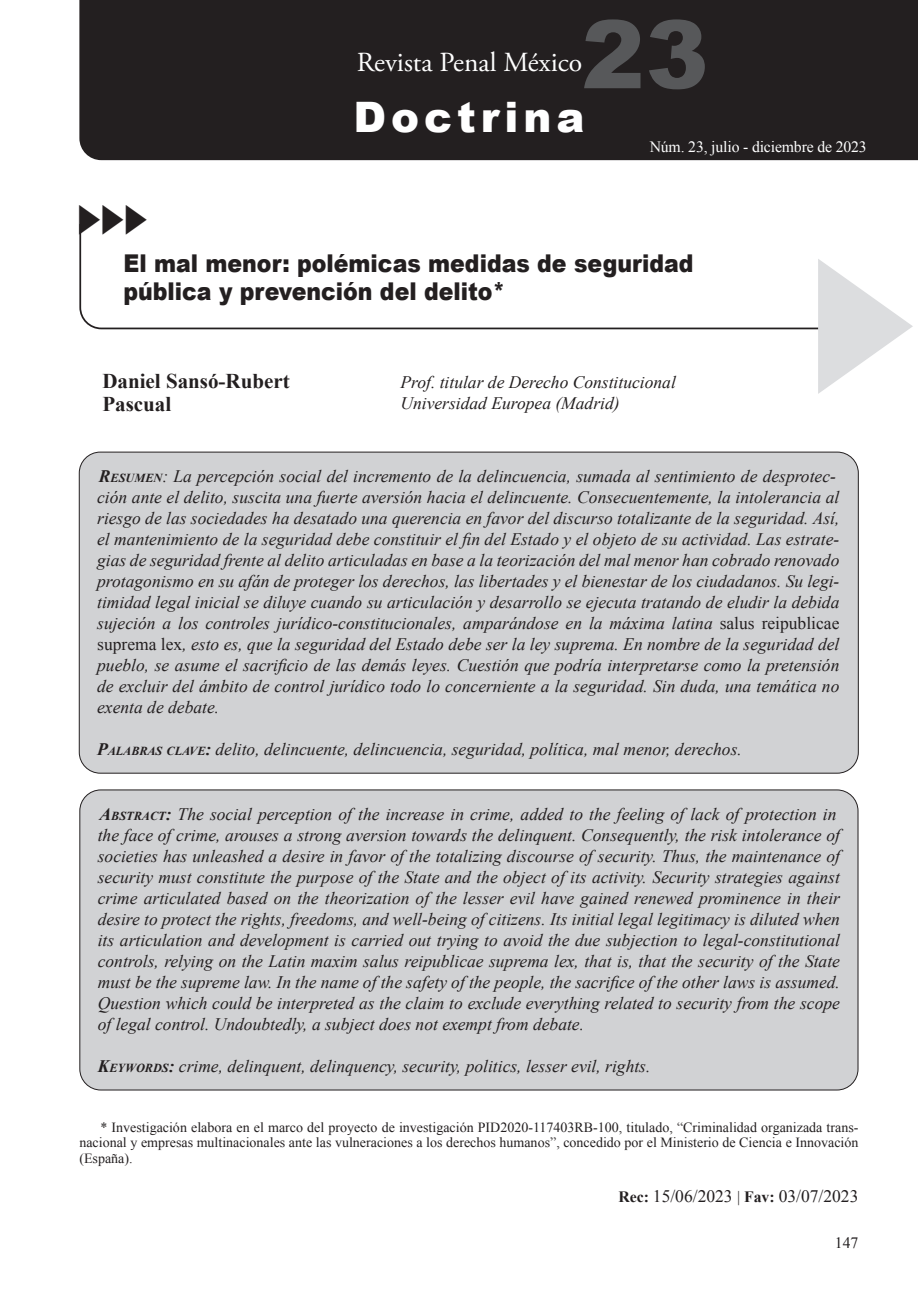
<style>
.page{position:relative;width:918px;height:1290px;background:#fff}
.page>*{position:absolute;margin:0;border:0;box-sizing:border-box;transform-origin:0 0}
.t1{font:700 191.28px "Times New Roman";color:#dcdddf;scale:.7 1}
.t2{font:900 94.5px "Arial";color:#57585a}
.t3{font:900 42px "Arial";letter-spacing:.12em;color:#fff}
.t4{font:700 42px "Times New Roman";color:#231f20;scale:.7 1}
.t5{font:27.65px "Adobe Garamond Pro";color:#fff}
._01_titulo_1{font:900 24.5px/28px "Arial";color:#231f20;scale:.9 1}
.Nombre_de_autor{font:700 21px/22.8px "Times New Roman";color:#231f20}
.Resumen{font:italic 17.5px/21px "Times New Roman";color:#231f20}
._06_Párrafo_general{font:italic 17.5px "Times New Roman";color:#231f20}
._07_Transcripcion{font:17.5px "Times New Roman";color:#231f20}
.t6{font:15.75px "Times New Roman";letter-spacing:-.01em;color:#fff}
.t7{font:15.75px "Times New Roman";color:#231f20}
._10_nota{font:14px/15.8px "Times New Roman";color:#231f20;text-align:justify}
.s1{font-weight:700}
.s2{font-weight:700;font-size:12.25px}
.s3{font-style:normal}
.s4{font-weight:700;font-size:15.75px}
.s5{font-size:15.75px}
</style>
<div class="page">
<svg style="left:79px;top:224px;width:780px;height:106px"></svg>
<div style="left:79px;top:0;width:839px;height:160px;background:#231f20"></div>
<div style="left:79px;top:452px;width:779px;height:321px;background:#d1d2d4;border-radius:21px"></div>
<div style="left:80px;top:790px;width:778px;height:300px;background:#d1d2d4;border-radius:21px"></div>
<h2 class="t2" style="left:581px;top:-14px;width:129px">23</h2>
<h3 class="t5" style="left:357px;top:45px;width:227px">Revista Penal México</h3>
<h3 class="t4" style="left:75px;top:191px;width:109px">► ► ►</h3>
<h3 class="t3" style="left:353px;top:87px;width:232px">Doctrina</h3>
<p class="t6" style="left:649px;top:136px;width:219px">Núm. 23, julio - diciembre de 2023</p>
<p class="_01_titulo_1" style="left:123px;top:249px;width:635px">El mal menor: polémicas medidas de seguridad pública y prevención del delito*</p>
<p class="Nombre_de_autor" style="left:102px;top:369px;width:189px">Daniel Sansó-Rubert<br>Pascual</p>
<p class="Resumen" style="left:400px;top:372px;width:277px">Prof. titular de Derecho Constitucional</p>
<p class="Resumen" style="left:400px;top:393px;width:221px">Universidad Europea (Madrid)</p>
<h1 class="t1" style="left:799px;top:195px;width:191px">►</h1>
<p class="Resumen" style="left:97px;top:465px;width:744px"><span class="s1">R</span><span class="s2">ESUMEN</span>: La percepción social del incremento de la delincuencia, sumada al sentimiento de desprotec&shy;ción ante el delito, suscita una fuerte aversión hacia el delincuente. Consecuentemente, la intolerancia al riesgo de las sociedades ha desatado una querencia en favor del discurso totalizante de la seguridad. Así, el mantenimiento de la seguridad debe constituir el fin del Estado y el objeto de su actividad. Las estrate&shy;gias de seguridad frente al delito articuladas en base a la teorización del mal menor han cobrado renovado protagonismo en su afán de proteger los derechos, las libertades y el bienestar de los ciudadanos. Su legi&shy;timidad legal inicial se diluye cuando su articulación y desarrollo se ejecuta tratando de eludir la debida sujeción a los controles jurídico-constitucionales, amparándose en la máxima latina <span class="s3">salus reipublicae suprema lex</span>, esto es, que la seguridad del Estado debe ser la ley suprema. En nombre de la seguridad del pueblo, se asume el sacrificio de las demás leyes. Cuestión que podría interpretarse como la pretensión de excluir del ámbito de control jurídico todo lo concerniente a la seguridad. Sin duda, una temática no exenta de debate.</p>
<p class="_06_Párrafo_general" style="left:97px;top:737px;width:646px"><span class="s1">P</span><span class="s2">ALABRAS CLAVE</span><span class="s1">:</span> delito, delincuente, delincuencia, seguridad, política, mal menor, derechos.</p>
<p class="Resumen" style="left:98px;top:803px;width:744px"><span class="s1">A</span><span class="s2">BSTRACT</span><span class="s1">:</span> The social perception of the increase in crime, added to the feeling of lack of protection in the face of crime, arouses a strong aversion towards the delinquent. Consequently, the risk intolerance of societies has unleashed a desire in favor of the totalizing discourse of security. Thus, the maintenance of security must constitute the purpose of the State and the object of its activity. Security strategies against crime articulated based on the theorization of the lesser evil have gained renewed prominence in their desire to protect the rights, freedoms, and well-being of citizens. Its initial legal legitimacy is diluted when its articulation and development is carried out trying to avoid the due subjection to legal-constitutional controls, relying on the Latin maxim salus reipublicae suprema lex, that is, that the security of the State must be the supreme law. In the name of the safety of the people, the sacrifice of the other laws is assumed.<br>Question which could be interpreted as the claim to exclude everything related to security from the scope of legal control. Undoubtedly, a subject does not exempt from debate.</p>
<p class="Resumen" style="left:98px;top:1055px;width:554px"><span class="s1">K</span><span class="s2">EYWORDS</span><span class="s1">:</span> crime, delinquent, delinquency, security, politics, lesser evil, rights.</p>
<p class="_10_nota" style="left:79px;top:1119px;width:780px;text-indent:21px">* Investigación elabora en el marco del proyecto de investigación PID2020-117403RB-100, titulado, “Criminalidad organizada trans&shy;nacional y empresas multinacionales ante las vulneraciones a los derechos humanos”, concedido por el Ministerio de Ciencia e Innovación (España).</p>
<p class="_07_Transcripcion" style="left:618px;top:1184px;width:242px"><span class="s4">Rec:</span> 15/06/2023 <span class="s5">|</span> <span class="s4">Fav:</span> 03/07/2023</p>
<p class="t7" style="left:835px;top:1232px;width:25px">147</p>
</div>
